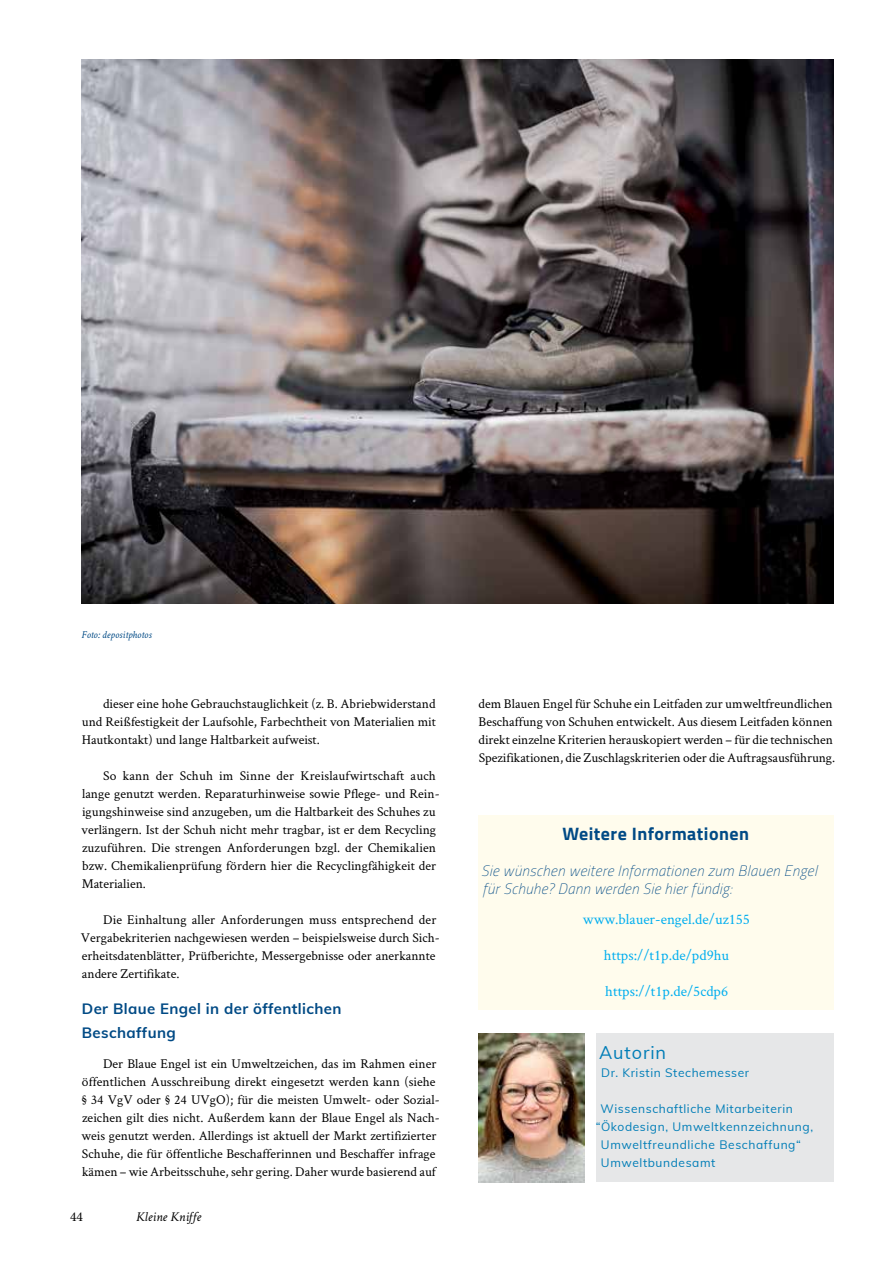
<style>
.page{position:relative;width:893px;height:1263px;background:#fff}
.page>*{position:absolute;margin:0;border:0;box-sizing:border-box;transform-origin:0 0}
.t1{font:700 18px "Titillium Web";letter-spacing:.025em;color:#004a85}
.t2{font:18px "Muli";letter-spacing:.05em;color:#007db7}
.t3{font:italic 200 15px/18px "Titillium Web";letter-spacing:.025em;color:#004a85}
.t4{font:15px "Crimson Text";color:#00aeef}
.t5{font:700 15px/24px "Muli";letter-spacing:.025em;color:#004a85}
.t6{font:13.5px/18px "Crimson Text";color:#000}
.t7{font:italic 13.5px "Crimson Text";color:#000}
.t8{font:13.5px "Minion Pro";color:#000}
.t9{font:12px "Muli";letter-spacing:.05em;color:#007db7}
.t10{font:italic 10.5px "Crimson Text";color:#004a85}
</style>
<div class="page">
<img style="left:81px;top:60px;width:752px;height:544px">
<div style="left:596px;top:1033px;width:237px;height:149px;background:#e6e7e8"></div>
<img style="left:479px;top:1033px;width:105px;height:149px">
<div style="left:478px;top:815px;width:355px;height:194px;background:#fffced"></div>
<p class="t10" style="left:82px;top:628px;width:72px">Foto: depositphotos</p>
<p class="t6" style="left:82px;top:694px;width:356px;text-align:justify;text-indent:21px">dieser eine hohe Gebrauchstauglichkeit (z. B. Abriebwiderstand und Reißfestigkeit der Laufsohle, Farbechtheit von Materialien mit Hautkontakt) und lange Haltbarkeit aufweist.</p>
<p class="t6" style="left:82px;top:766px;width:359px;text-indent:22px">So kann der Schuh im Sinne der Kreislaufwirtschaft auch lange genutzt werden. Reparaturhinweise sowie Pflege- und Rein&shy;igungshinweise sind anzugeben, um die Haltbarkeit des Schuhes zu verlängern. Ist der Schuh nicht mehr tragbar, ist er dem Recycling zuzuführen. Die strengen Anforderungen bzgl. der Chemikalien bzw. Chemikalienprüfung fördern hier die Recyclingfähigkeit der Materialien.</p>
<p class="t6" style="left:81px;top:910px;width:360px;text-indent:22px">Die Einhaltung aller Anforderungen muss entsprechend der Vergabekriterien nachgewiesen werden – beispielsweise durch Sich&shy;erheitsdatenblätter, Prüfberichte, Messergebnisse oder anerkannte andere Zertifikate.</p>
<p class="t5" style="left:82px;top:996px;width:261px">Der Blaue Engel in der öffentlichen<br>Beschaffung</p>
<p class="t6" style="left:81px;top:1054px;width:360px;text-indent:22px">Der Blaue Engel ist ein Umweltzeichen, das im Rahmen einer öffentlichen Ausschreibung direkt eingesetzt werden kann (siehe § 34 VgV oder § 24 UVgO); für die meisten Umwelt- oder Sozial&shy;zeichen gilt dies nicht. Außerdem kann der Blaue Engel als Nach&shy;weis genutzt werden. Allerdings ist aktuell der Markt zertifizierter Schuhe, die für öffentliche Beschafferinnen und Beschaffer infrage kämen – wie Arbeitsschuhe, sehr gering. Daher wurde basierend auf</p>
<p class="t8" style="left:70px;top:1208px;width:14px">44</p>
<p class="t7" style="left:136px;top:1209px;width:67px">Kleine Kniffe</p>
<p class="t6" style="left:479px;top:694px;width:358px">dem Blauen Engel für Schuhe ein Leitfaden zur umweltfreundlichen Beschaffung von Schuhen entwickelt. Aus diesem Leitfaden können direkt einzelne Kriterien herauskopiert werden – für die technischen Spezifikationen, die Zuschlagskriterien oder die Auftragsausführung.</p>
<h1 class="t1" style="left:562px;top:820px;width:188px">Weitere Informationen</h1>
<p class="t3" style="left:481px;top:861px;width:337px">Sie wünschen weitere Informationen zum Blauen Engel für Schuhe? Dann werden Sie hier fündig:</p>
<p class="t4" style="left:583px;top:909px;width:169px">www.blauer-engel.de/uz155</p>
<p class="t4" style="left:604px;top:945px;width:127px">https://t1p.de/pd9hu</p>
<p class="t4" style="left:605px;top:981px;width:124px">https://t1p.de/5cdp6</p>
<h1 class="t2" style="left:599px;top:1039px;width:68px">Autorin</h1>
<p class="t9" style="left:601px;top:1063px;width:150px">Dr. Kristin Stechemesser</p>
<p class="t9" style="left:600px;top:1099px;width:194px">Wissenschaftliche Mitarbeiterin</p>
<p class="t9" style="left:596px;top:1117px;width:219px">“Ökodesign, Umweltkennzeichnung,</p>
<p class="t9" style="left:601px;top:1135px;width:201px">Umweltfreundliche Beschaffung“</p>
<p class="t9" style="left:601px;top:1153px;width:116px">Umweltbundesamt</p>
</div>
